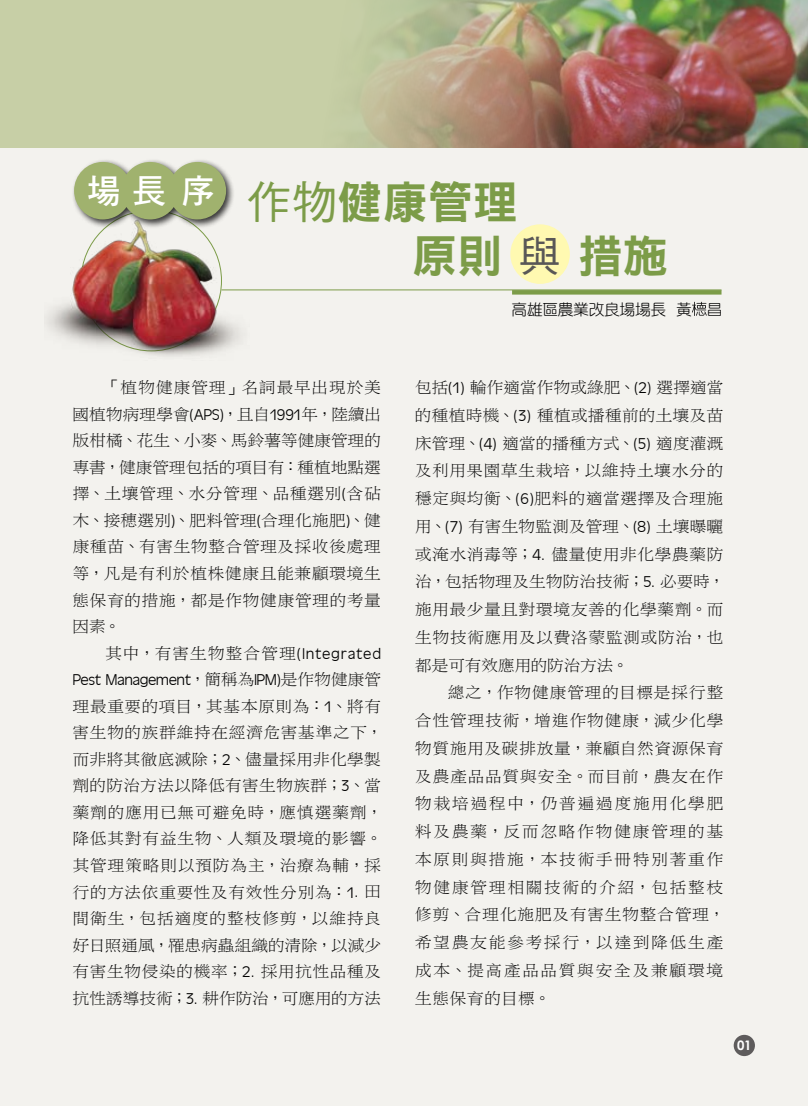
<style>
.page{position:relative;width:808px;height:1106px;background:#f3f2ee}
.page>*{position:absolute;margin:0;border:0;box-sizing:border-box;transform-origin:0 0}
.t1{font:45px/54px "DF Hei Std W9";letter-spacing:.005em;color:#7c9c48}
.t2{font:33.75px "DF Hei Std W7";color:#fff}
.t3{font:16.2px/27.8px "DF Li Song Std W3";letter-spacing:.01em;color:#000;text-align:justify;scale:1.06 1}
.t4{font:16.2px/26.5px "Antique Oli T Ligh";letter-spacing:-.025em;color:#000;text-align:right;scale:1.04 1}
.t5{font:15.45px "DF Yuan Std W3";letter-spacing:-.02em;color:#000}
.t6{font:700 13.2px "Century Gothic";color:#fff}
.s1{font-family:"DF Hei Std W5"}
.s2{font-family:"DF Hei Std W5";font-size:42px;color:#595757}
.s3{font-family:"DF Hei Std W3"}
.s4{font-family:"Antique Oli T Ligh"}
.s5{font-family:"DF Li Song Std W3"}
</style>
<div class="page">
<div style="left:734px;top:1034px;width:21px;height:22px;background:#5e5c5c;border-radius:50%"></div>
<div style="left:0;top:0;width:808px;height:147px;background:#c7cfa6"></div>
<img style="left:358px;top:0;width:450px;height:147px">
<img style="left:47px;top:235px;width:202px;height:121px">
<hr style="left:221px;top:290px;width:500px;height:1px;background:#7c9c48">
<div style="left:510px;top:224px;width:60px;height:60px;background:#fff9b1;border-radius:50%"></div>
<hr style="left:512px;top:290px;width:209px;height:4px;background:#7c9c48">
<div style="left:71px;top:159px;width:170px;height:76px;background:#000;opacity:.77"></div>
<svg style="left:74px;top:162px;width:152px;height:57px;background:#a4b379"></svg>
<svg style="left:692px;top:302px;width:15px;height:14px"></svg>
<h2 class="t2" style="left:87px;top:172px;width:130px">場長序</h2>
<h1 class="t1" style="left:412px;top:174px;width:258px;text-indent:-166px"><span class="s1">作物</span>健康管理<br>原則<span class="s2">與</span>措施</h1>
<p class="t5" style="left:512px;top:301px;width:212px">高雄區農業改良場場長 黃 昌</p>
<p class="t3" style="left:72px;top:374px;width:293px;line-height:26.5px;text-indent:31px"><span class="s3">「</span>植物健康管理<span class="s3">」</span>名詞最早出現於美國植物病理學會<span class="s4">(APS)</span><span class="s3">，</span>且自<span class="s4">1991</span>年<span class="s3">，</span>陸續出版柑橘<span class="s3">、</span>花生<span class="s3">、</span>小麥<span class="s3">、</span>馬鈴薯等健康管理的專書<span class="s3">，</span>健康管理包括的項目有<span class="s3">：</span>種植地點選擇<span class="s3">、</span>土壤管理<span class="s3">、</span>水分管理<span class="s3">、</span>品種選別<span class="s4">(</span>含砧木<span class="s3">、</span>接穗選別<span class="s4">)</span><span class="s3">、</span>肥料管理<span class="s4">(</span>合理化施肥<span class="s4">)</span><span class="s3">、</span>健康種苗<span class="s3">、</span>有害生物整合管理及採收後處理等<span class="s3">，</span>凡是有利於植株健康且能兼顧環境生態保育的措施<span class="s3">，</span>都是作物健康管理的考量因素<span class="s3">。</span></p>
<p class="t4" style="left:72px;top:640px;width:298px"><span class="s5">其中</span><span class="s3">，</span><span class="s5">有害生物整合管理</span>(Integrated<br>Pest Management<span class="s3">，</span><span class="s5">簡稱為</span>IPM)<span class="s5">是作物健康管</span></p>
<p class="t3" style="left:72px;top:692px;width:295px;line-height:26.5px">理最重要的項目<span class="s3">，</span>其基本原則為<span class="s3">：</span><span class="s4">1</span><span class="s3">、</span>將有害生物的族群維持在經濟危害基準之下<span class="s3">，</span>而非將其徹底滅除<span class="s3">；</span><span class="s4">2</span><span class="s3">、</span>儘量採用非化學製劑的防治方法以降低有害生物族群<span class="s3">；</span><span class="s4">3</span><span class="s3">、</span>當藥劑的應用已無可避免時<span class="s3">，</span>應慎選藥劑<span class="s3">，</span>降低其對有益生物<span class="s3">、</span>人類及環境的影響<span class="s3">。</span>其管理策略則以預防為主<span class="s3">，</span>治療為輔<span class="s3">，</span>採行的方法依重要性及有效性分別為<span class="s3">：</span><span class="s4">1.</span> 田間衛生<span class="s3">，</span>包括適度的整枝修剪<span class="s3">，</span>以維持良好日照通風<span class="s3">，</span>罹患病蟲組織的清除<span class="s3">，</span>以減少有害生物侵染的機率<span class="s3">；</span><span class="s4">2.</span> 採用抗性品種及抗性誘導技術<span class="s3">；</span><span class="s4">3.</span> 耕作防治<span class="s3">，</span>可應用的方法</p>
<p class="t3" style="left:415px;top:373px;width:294px">包括<span class="s4">(1)</span> 輪作適當作物或綠肥<span class="s3">、</span><span class="s4">(2)</span> 選擇適當的種植時機<span class="s3">、</span><span class="s4">(3)</span> 種植或播種前的土壤及苗床管理<span class="s3">、</span><span class="s4">(4)</span> 適當的播種方式<span class="s3">、</span><span class="s4">(5)</span> 適度灌溉及利用果園草生栽培<span class="s3">，</span>以維持土壤水分的穩定與均衡<span class="s3">、</span><span class="s4">(6)</span>肥料的適當選擇及合理施用<span class="s3">、</span><span class="s4">(7)</span> 有害生物監測及管理<span class="s3">、</span><span class="s4">(8)</span> 土壤曝曬或淹水消毒等<span class="s3">；</span><span class="s4">4.</span> 儘量使用非化學農藥防治<span class="s3">，</span>包括物理及生物防治技術<span class="s3">；</span><span class="s4">5.</span> 必要時<span class="s3">，</span>施用最少量且對環境友善的化學藥劑<span class="s3">。</span>而生物技術應用及以費洛蒙監測或防治<span class="s3">，</span>也都是可有效應用的防治方法<span class="s3">。</span></p>
<p class="t3" style="left:415px;top:678px;width:294px;text-indent:33px">總之<span class="s3">，</span>作物健康管理的目標是採行整合性管理技術<span class="s3">，</span>增進作物健康<span class="s3">，</span>減少化學物質施用及碳排放量<span class="s3">，</span>兼顧自然資源保育及農產品品質與安全<span class="s3">。</span>而目前<span class="s3">，</span>農友在作物栽培過程中<span class="s3">，</span>仍普遍過度施用化學肥料及農藥<span class="s3">，</span>反而忽略作物健康管理的基本原則與措施<span class="s3">，</span>本技術手冊特別著重作物健康管理相關技術的介紹<span class="s3">，</span>包括整枝修剪<span class="s3">、</span>合理化施肥及有害生物整合管理<span class="s3">，</span>希望農友能參考採行<span class="s3">，</span>以達到降低生產成本<span class="s3">、</span>提高產品品質與安全及兼顧環境生態保育的目標<span class="s3">。</span></p>
<p class="t6" style="left:737px;top:1037px;width:16px">01</p>
</div>
